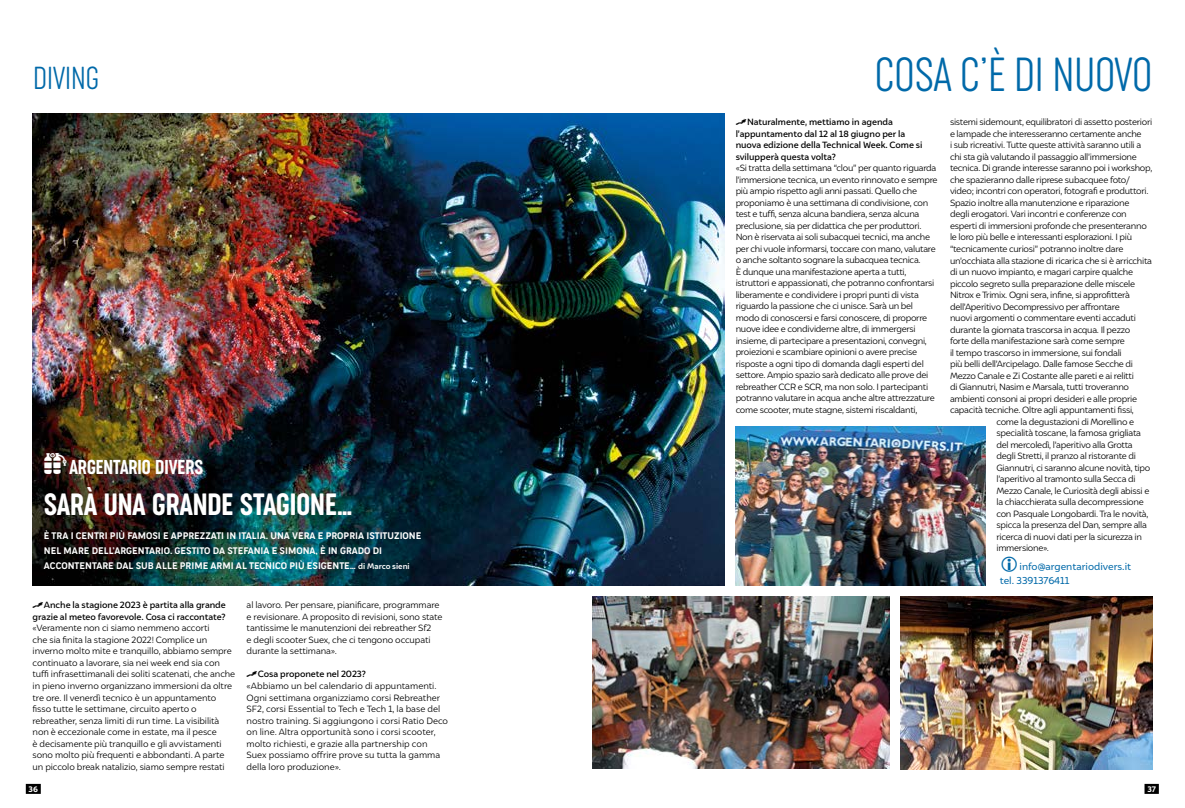
<style>
.page{position:relative;width:1185px;height:808px;background:#fff}
.page>*{position:absolute;margin:0;border:0;box-sizing:border-box;transform-origin:0 0}
.t1{font:200 45px "Cocogoose Compressed";color:#0069a9}
.t2{font:200 30px "Cocogoose Compressed";color:#0069a9}
.t3{font:300 29px "Cocogoose Compressed";color:#fff}
.t4{font:300 19px "Cocogoose Compressed";color:#fff}
.t5{font:10px/14px "Igna Sans";color:#0069a9}
.t6{font:300 9px/11.5px "Igna Sans";letter-spacing:-.03em;color:#000}
.t7{font:300 9px/11.5px "Igna Sans";letter-spacing:-.01em;color:#000}
.t8{font:300 9px/11.5px "Igna Sans";color:#000}
.t9{font:500 9px/11.5px "Igna Sans";letter-spacing:-.005em;color:#000}
.t10{font:300 9px/15px "Cocogoose Narrow";color:#fff}
.t11{font:900 8px "Igna Sans";color:#fff}
.s1{font-family:"Diving";font-weight:400;font-size:30px}
.s2{font-family:"Igna Sans";font-weight:700;font-size:8px}
.s3{font-family:"Diving";font-weight:400}
.s4{font-weight:500}
</style>
<div class="page">
<div style="left:1144px;top:784px;width:15px;height:10px;background:#000"></div>
<div style="left:26px;top:784px;width:15px;height:10px;background:#000"></div>
<img style="left:33px;top:114px;width:692px;height:471px">
<img style="left:592px;top:597px;width:297px;height:171px">
<img style="left:900px;top:597px;width:253px;height:172px">
<img style="left:736px;top:426px;width:249px;height:159px">
<h2 class="t2" style="left:33px;top:58px;width:67px">DIVING</h2>
<h3 class="t4" style="left:44px;top:455px;width:161px"><span class="s1">R</span>ARGENTARIO DIVERS</h3>
<h3 class="t3" style="left:44px;top:485px;width:310px">SARÀ UNA GRANDE STAGIONE…</h3>
<p class="t10" style="left:44px;top:529px;width:379px">È TRA I CENTRI PIÙ FAMOSI E APPREZZATI IN ITALIA. UNA VERA E PROPRIA ISTITUZIONE<br>NEL MARE DELL’ARGENTARIO. GESTITO DA STEFANIA E SIMONA, È IN GRADO DI<br>ACCONTENTARE DAL SUB ALLE PRIME ARMI AL TECNICO PIÙ ESIGENTE… <span class="s2">di Marco sieni</span></p>
<p class="t9" style="left:33px;top:599px;width:195px"><span class="s3">1</span>Anche la stagione 2023 è partita alla grande grazie al meteo favorevole. Cosa ci raccontate?</p>
<p class="t7" style="left:33px;top:622px;width:204px">«Veramente non ci siamo nemmeno accorti<br>che sia finita la stagione 2022! Complice un inverno molto mite e tranquillo, abbiamo sempre continuato a lavorare, sia nei week end sia con tuffi infrasettimanali dei soliti scatenati, che anche in pieno inverno organizzano immersioni da oltre tre ore. Il venerdì tecnico è un appuntamento fisso tutte le settimane, circuito aperto o rebreather, senza limiti di run time. La visibilità non è eccezionale come in estate, ma il pesce<br>è decisamente più tranquillo e gli avvistamenti sono molto più frequenti e abbondanti. A parte un piccolo break natalizio, siamo sempre restati</p>
<p class="t7" style="left:247px;top:599px;width:197px">al lavoro. Per pensare, pianificare, programmare e revisionare. A proposito di revisioni, sono state tantissime le manutenzioni dei rebreather Sf2<br>e degli scooter Suex, che ci tengono occupati durante la settimana».</p>
<p class="t8" style="left:247px;top:668px;width:203px"><span class="s3">1</span><span class="s4">Cosa proponete nel 2023?<br></span>«Abbiamo un bel calendario di appuntamenti.<br>Ogni settimana organizziamo corsi Rebreather SF2, corsi Essential to Tech e Tech 1, la base del nostro training. Si aggiungono i corsi Ratio Deco on line. Altra opportunità sono i corsi scooter, molto richiesti, e grazie alla partnership con Suex possiamo offrire prove su tutta la gamma della loro produzione».</p>
<h1 class="t1" style="left:875px;top:45px;width:279px">COSA C’È DI NUOVO</h1>
<p class="t9" style="left:736px;top:116px;width:188px"><span class="s3">1</span>Naturalmente, mettiamo in agenda l’appuntamento dal 12 al 18 giugno per la nuova edizione della Technical Week. Come si svilupperà questa volta?</p>
<p class="t6" style="left:736px;top:162px;width:203px">«Si tratta della settimana “clou” per quanto riguarda l’immersione tecnica, un evento rinnovato e sempre più ampio rispetto agli anni passati. Quello che proponiamo è una settimana di condivisione, con test e tuffi, senza alcuna bandiera, senza alcuna preclusione, sia per didattica che per produttori.<br>Non è riservata ai soli subacquei tecnici, ma anche per chi vuole informarsi, toccare con mano, valutare o anche soltanto sognare la subacquea tecnica.<br>È dunque una manifestazione aperta a tutti, istruttori e appassionati, che potranno confrontarsi liberamente e condividere i propri punti di vista riguardo la passione che ci unisce. Sarà un bel modo di conoscersi e farsi conoscere, di proporre nuove idee e condividerne altre, di immergersi insieme, di partecipare a presentazioni, convegni, proiezioni e scambiare opinioni o avere precise risposte a ogni tipo di domanda dagli esperti del settore. Ampio spazio sarà dedicato alle prove dei rebreather CCR e SCR, ma non solo. I partecipanti potranno valutare in acqua anche altre attrezzature come scooter, mute stagne, sistemi riscaldanti,</p>
<p class="t6" style="left:950px;top:116px;width:204px">sistemi sidemount, equilibratori di assetto posteriori</p>
<p class="t6" style="left:950px;top:128px;width:193px">e lampade che interesseranno certamente anche</p>
<p class="t6" style="left:950px;top:139px;width:193px">i sub ricreativi. Tutte queste attività saranno utili a</p>
<p class="t6" style="left:950px;top:151px;width:188px">chi sta già valutando il passaggio all’immersione</p>
<p class="t6" style="left:950px;top:162px;width:204px">tecnica. Di grande interesse saranno poi i workshop,</p>
<p class="t6" style="left:950px;top:174px;width:182px">che spazieranno dalle riprese subacquee foto/</p>
<p class="t6" style="left:950px;top:185px;width:200px">video; incontri con operatori, fotografi e produttori.</p>
<p class="t6" style="left:950px;top:197px;width:181px">Spazio inoltre alla manutenzione e riparazione</p>
<p class="t6" style="left:950px;top:208px;width:178px">degli erogatori. Vari incontri e conferenze con</p>
<p class="t6" style="left:950px;top:220px;width:198px">esperti di immersioni profonde che presenteranno</p>
<p class="t6" style="left:950px;top:231px;width:183px">le loro più belle e interessanti esplorazioni. I più</p>
<p class="t6" style="left:950px;top:243px;width:175px">“tecnicamente curiosi” potranno inoltre dare</p>
<p class="t6" style="left:950px;top:254px;width:204px">un’occhiata alla stazione di ricarica che si è arricchita</p>
<p class="t6" style="left:950px;top:266px;width:185px">di un nuovo impianto, e magari carpire qualche</p>
<p class="t6" style="left:950px;top:277px;width:187px">piccolo segreto sulla preparazione delle miscele</p>
<p class="t6" style="left:950px;top:289px;width:182px">Nitrox e Trimix. Ogni sera, infine, si approfitterà</p>
<p class="t6" style="left:950px;top:300px;width:171px">dell’Aperitivo Decompressivo per affrontare</p>
<p class="t6" style="left:950px;top:312px;width:187px">nuovi argomenti o commentare eventi accaduti</p>
<p class="t6" style="left:950px;top:323px;width:182px">durante la giornata trascorsa in acqua. Il pezzo</p>
<p class="t6" style="left:950px;top:335px;width:176px">forte della manifestazione sarà come sempre</p>
<p class="t6" style="left:950px;top:346px;width:173px">il tempo trascorso in immersione, sui fondali</p>
<p class="t6" style="left:950px;top:358px;width:184px">più belli dell’Arcipelago. Dalle famose Secche di</p>
<p class="t6" style="left:950px;top:369px;width:185px">Mezzo Canale e Zi Costante alle pareti e ai relitti</p>
<p class="t6" style="left:950px;top:381px;width:181px">di Giannutri, Nasim e Marsala, tutti troveranno</p>
<p class="t6" style="left:950px;top:392px;width:189px">ambienti consoni ai propri desideri e alle proprie</p>
<p class="t6" style="left:950px;top:404px;width:185px">capacità tecniche. Oltre agli appuntamenti fissi,</p>
<p class="t6" style="left:996px;top:415px;width:139px">come la degustazioni di Morellino e</p>
<p class="t6" style="left:996px;top:427px;width:146px">specialità toscane, la famosa grigliata</p>
<p class="t6" style="left:996px;top:438px;width:138px">del mercoledì, l’aperitivo alla Grotta</p>
<p class="t6" style="left:996px;top:450px;width:141px">degli Stretti, il pranzo al ristorante di</p>
<p class="t6" style="left:996px;top:461px;width:155px">Giannutri, ci saranno alcune novità, tipo</p>
<p class="t6" style="left:996px;top:473px;width:141px">l’aperitivo al tramonto sulla Secca di</p>
<p class="t6" style="left:996px;top:484px;width:154px">Mezzo Canale, le Curiosità degli abissi e</p>
<p class="t6" style="left:996px;top:496px;width:149px">la chiacchierata sulla decompressione</p>
<p class="t6" style="left:996px;top:507px;width:153px">con Pasquale Longobardi. Tra le novità,</p>
<p class="t6" style="left:996px;top:519px;width:152px">spicca la presenza del Dan, sempre alla</p>
<p class="t6" style="left:996px;top:530px;width:147px">ricerca di nuovi dati per la sicurezza in</p>
<p class="t6" style="left:996px;top:542px;width:54px">immersione».</p>
<p class="t5" style="left:1000px;top:559px;width:133px;text-indent:20px">info@argentariodivers.it tel. 3391376411</p>
<p class="t11" style="left:29px;top:784px;width:11px">36</p>
<p class="t11" style="left:1147px;top:784px;width:10px">37</p>
</div>
